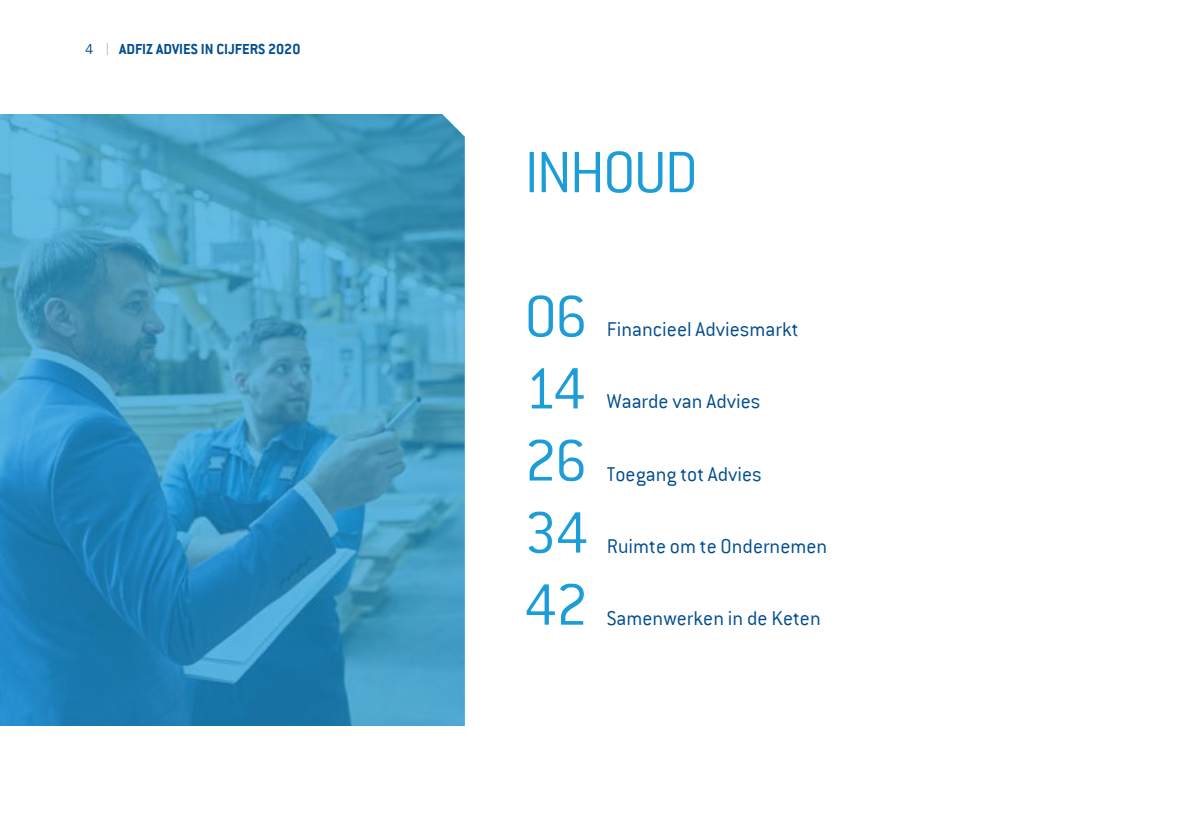
<style>
.page{position:relative;width:1191px;height:840px;background:#fff}
.page>*{position:absolute;margin:0;border:0;box-sizing:border-box;transform-origin:0 0}
.t1{font:300 64px/72px "Conduit ITC";letter-spacing:-.035em;color:#1d9dd8;text-align:justify}
.t2{font:300 22px "Conduit ITC";color:#004d8f}
.t3{font:700 16px "Conduit ITC";color:#004d8f}
.s1{font-weight:300}
.s2{font-family:"Intro";font-weight:100}
</style>
<div class="page">
<img style="left:0;top:114px;width:464px;height:611px">
<p class="t3" style="left:85px;top:40px;width:217px"><span class="s1">4</span> <span class="s2">|</span> ADFIZ ADVIES IN CIJFERS 2020</p>
<h1 class="t1" style="left:524px;top:136px;width:175px">INHOUD</h1>
<h1 class="t1" style="left:524px;top:280px;width:65px">06<br>14<br>26<br>34<br>42</h1>
<p class="t2" style="left:607px;top:317px;width:193px">Financieel Adviesmarkt</p>
<p class="t2" style="left:607px;top:389px;width:155px">Waarde van Advies</p>
<p class="t2" style="left:607px;top:461px;width:157px">Toegang tot Advies</p>
<p class="t2" style="left:607px;top:533px;width:222px">Ruimte om te Ondernemen</p>
<p class="t2" style="left:607px;top:605px;width:215px">Samenwerken in de Keten</p>
</div>
